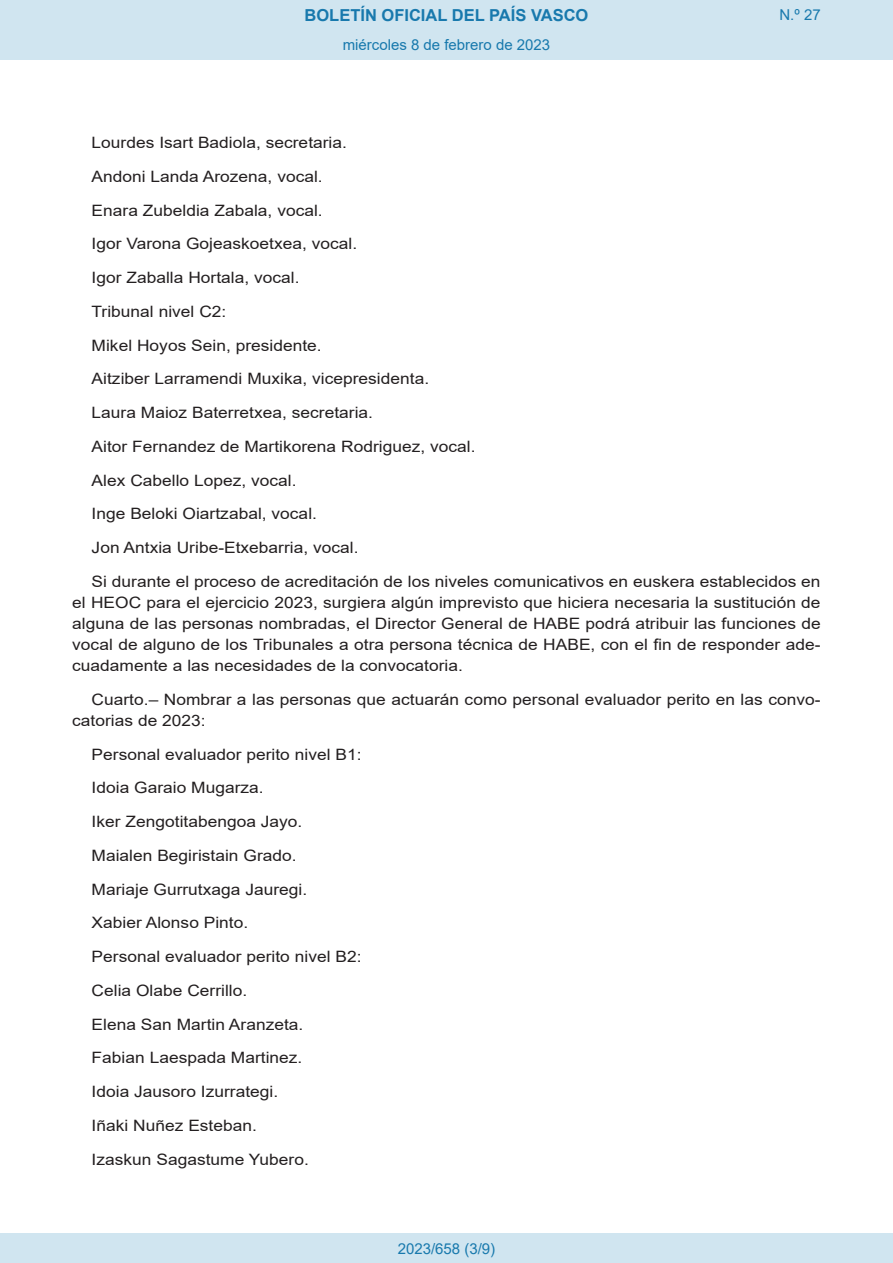
<style>
.page{position:relative;width:893px;height:1263px;background:#fff}
.page>*{position:absolute;margin:0;border:0;box-sizing:border-box;transform-origin:0 0}
.t1{font:700 16.5px "Arial";color:#1879ad}
.BOPVDetalle{font:15.6px/21px "Arial";color:#231f20;text-align:justify;scale:1.11 1}
.Paginacion_Centro{font:15px "Arial";color:#1879ad}
</style>
<div class="page">
<div style="left:0;top:0;width:893px;height:60px;background:#d0e5f0"></div>
<div style="left:0;top:1233px;width:893px;height:30px;background:#d0e5f0"></div>
<p class="t1" style="left:305px;top:3px;width:285px">BOLETÍN OFICIAL DEL PAÍS VASCO</p>
<p class="Paginacion_Centro" style="left:343px;top:35px;width:209px">miércoles 8 de febrero de 2023</p>
<p class="Paginacion_Centro" style="left:779px;top:5px;width:43px">N.º 27</p>
<p class="BOPVDetalle" style="left:92px;top:132px;width:232px">Lourdes Isart Badiola, secretaria.</p>
<p class="BOPVDetalle" style="left:92px;top:166px;width:210px">Andoni Landa Arozena, vocal.</p>
<p class="BOPVDetalle" style="left:92px;top:200px;width:210px">Enara Zubeldia Zabala, vocal.</p>
<p class="BOPVDetalle" style="left:92px;top:233px;width:241px">Igor Varona Gojeaskoetxea, vocal.</p>
<p class="BOPVDetalle" style="left:92px;top:267px;width:189px">Igor Zaballa Hortala, vocal.</p>
<p class="BOPVDetalle" style="left:92px;top:301px;width:123px">Tribunal nivel C2:</p>
<p class="BOPVDetalle" style="left:92px;top:335px;width:209px">Mikel Hoyos Sein, presidente.</p>
<p class="BOPVDetalle" style="left:92px;top:368px;width:306px">Aitziber Larramendi Muxika, vicepresidenta.</p>
<p class="BOPVDetalle" style="left:92px;top:402px;width:255px">Laura Maioz Baterretxea, secretaria.</p>
<p class="BOPVDetalle" style="left:92px;top:436px;width:347px">Aitor Fernandez de Martikorena Rodriguez, vocal.</p>
<p class="BOPVDetalle" style="left:92px;top:470px;width:186px">Alex Cabello Lopez, vocal.</p>
<p class="BOPVDetalle" style="left:92px;top:503px;width:205px">Inge Beloki Oiartzabal, vocal.</p>
<p class="BOPVDetalle" style="left:92px;top:537px;width:242px">Jon Antxia Uribe-Etxebarria, vocal.</p>
<p class="BOPVDetalle" style="left:72px;top:571px;width:676px;text-indent:19px">Si durante el proceso de acreditación de los niveles comunicativos en euskera establecidos en el HEOC para el ejercicio 2023, surgiera algún imprevisto que hiciera necesaria la sustitución de alguna de las personas nombradas, el Director General de HABE podrá atribuir las funciones de vocal de alguno de los Tribunales a otra persona técnica de HABE, con el fin de responder ade&shy;cuadamente a las necesidades de la convocatoria.</p>
<p class="BOPVDetalle" style="left:72px;top:689px;width:676px;text-indent:19px">Cuarto.– Nombrar a las personas que actuarán como personal evaluador perito en las convo&shy;catorias de 2023:</p>
<p class="BOPVDetalle" style="left:92px;top:743px;width:245px">Personal evaluador perito nivel B1:</p>
<p class="BOPVDetalle" style="left:92px;top:777px;width:157px">Idoia Garaio Mugarza.</p>
<p class="BOPVDetalle" style="left:92px;top:811px;width:191px">Iker Zengotitabengoa Jayo.</p>
<p class="BOPVDetalle" style="left:92px;top:845px;width:186px">Maialen Begiristain Grado.</p>
<p class="BOPVDetalle" style="left:92px;top:878px;width:196px">Mariaje Gurrutxaga Jauregi.</p>
<p class="BOPVDetalle" style="left:92px;top:912px;width:143px">Xabier Alonso Pinto.</p>
<p class="BOPVDetalle" style="left:92px;top:946px;width:245px">Personal evaluador perito nivel B2:</p>
<p class="BOPVDetalle" style="left:92px;top:980px;width:142px">Celia Olabe Cerrillo.</p>
<p class="BOPVDetalle" style="left:92px;top:1013px;width:192px">Elena San Martin Aranzeta.</p>
<p class="BOPVDetalle" style="left:92px;top:1047px;width:191px">Fabian Laespada Martinez.</p>
<p class="BOPVDetalle" style="left:92px;top:1081px;width:170px">Idoia Jausoro Izurrategi.</p>
<p class="BOPVDetalle" style="left:92px;top:1115px;width:150px">Iñaki Nuñez Esteban.</p>
<p class="BOPVDetalle" style="left:92px;top:1148px;width:197px">Izaskun Sagastume Yubero.</p>
<p class="Paginacion_Centro" style="left:398px;top:1238px;width:99px">2023/658 (3/9)</p>
</div>
